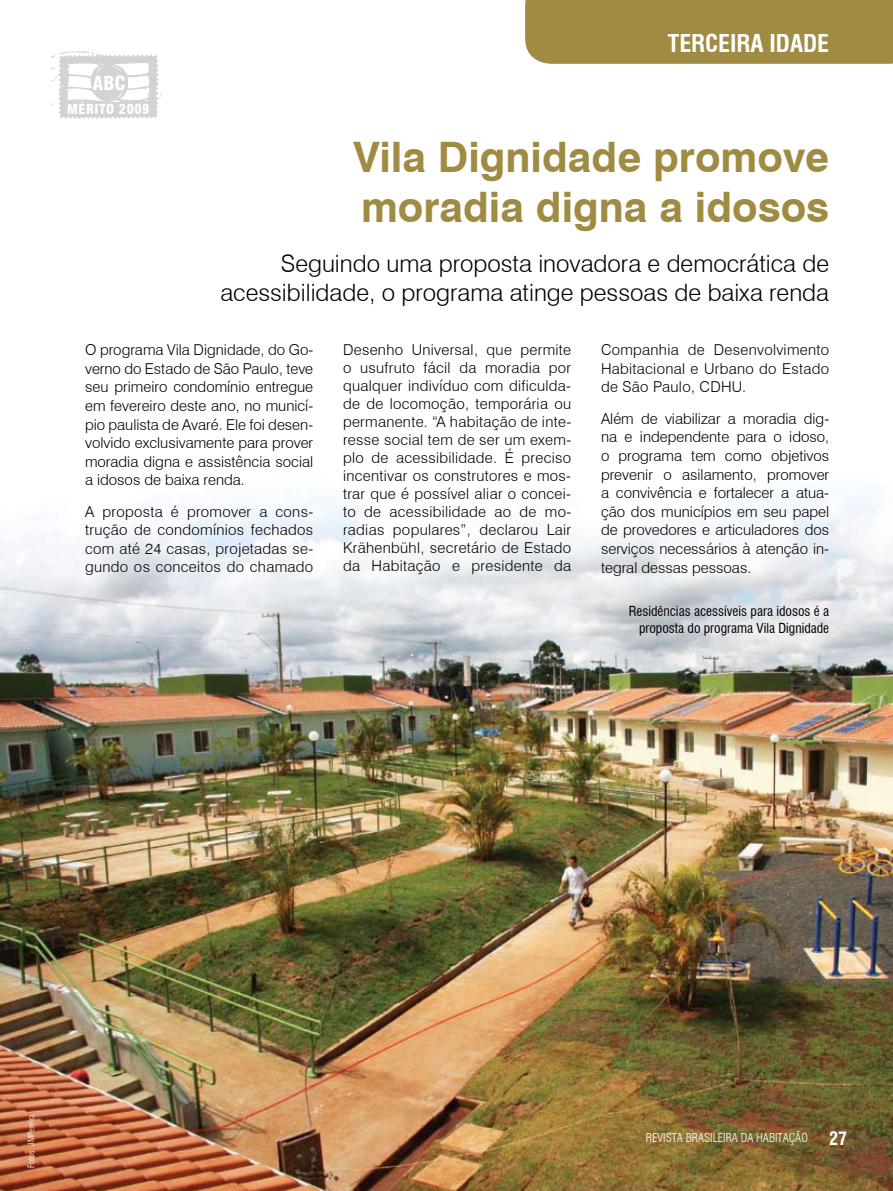
<style>
.page{position:relative;width:893px;height:1191px;background:#fff}
.page>*{position:absolute;margin:0;border:0;box-sizing:border-box;transform-origin:0 0}
.t1{font:700 42px/50.4px "Swiss 721 BT";color:#9f8b42}
.t2{font:300 24px/28.8px "Swiss 721 BT";color:#000;text-align:right}
.t3{font:700 condensed 24px "Swiss 721 BT";color:#fff}
.t4{font:700 condensed 18px "Swiss 721 BT";color:#fff}
.t5{font:300 15px/18.6px "Swiss 721 BT";letter-spacing:.02em;color:#000;text-align:justify}
.t6{font:condensed 13.5px/16.2px "Swiss 721 BT";color:#000;text-align:right}
.t7{font:900 condensed 13.5px "Swiss 721 BT";letter-spacing:.04em;color:#fff}
.t8{font:300 condensed 12px "Swiss 721 BT";color:#fff}
.t9{font:300 condensed 9px "Swiss 721 BT";color:#fff}
</style>
<div class="page">
<img style="left:0;top:500px;width:893px;height:691px">
<div style="left:525px;top:0;width:368px;height:64px;background:#9f8b42"></div>
<svg style="left:51px;top:51px;width:111px;height:68px"></svg>
<p class="t7" style="left:67px;top:101px;width:84px">MÉRITO 2009</p>
<h2 class="t3" style="left:668px;top:29px;width:163px">TERCEIRA IDADE</h2>
<h1 class="t1" style="left:354px;top:131px;width:477px">Vila Dignidade promove moradia digna a idosos</h1>
<h2 class="t2" style="left:220px;top:249px;width:610px">Seguindo uma proposta inovadora e democrática de acessibilidade, o programa atinge pessoas de baixa renda</h2>
<p class="t5" style="left:85px;top:340px;width:230px">O programa Vila Dignidade, do Go&shy;verno do Estado de São Paulo, teve seu primeiro condomínio entregue em fevereiro deste ano, no municí&shy;pio paulista de Avaré. Ele foi desen&shy;volvido exclusivamente para prover moradia digna e assistência social a idosos de baixa renda.</p>
<p class="t5" style="left:85px;top:502px;width:230px">A proposta é promover a cons&shy;trução de condomínios fechados com até 24 casas, projetadas se&shy;gundo os conceitos do chamado</p>
<p class="t5" style="left:343px;top:341px;width:230px;line-height:18px">Desenho Universal, que permite o usufruto fácil da moradia por qualquer indivíduo com dificulda&shy;de de locomoção, temporária ou permanente. “A habitação de inte&shy;resse social tem de ser um exem&shy;plo de acessibilidade. É preciso incentivar os construtores e mos&shy;trar que é possível aliar o concei&shy;to de acessibilidade ao de mo&shy;radias populares”, declarou Lair Krähenbühl, secretário de Estado da Habitação e presidente da</p>
<p class="t5" style="left:601px;top:340px;width:230px">Companhia de Desenvolvimento Habitacional e Urbano do Estado de São Paulo, CDHU.</p>
<p class="t5" style="left:601px;top:409px;width:230px">Além de viabilizar a moradia dig&shy;na e independente para o idoso, o programa tem como objetivos prevenir o asilamento, promover a convivência e fortalecer a atua&shy;ção dos municípios em seu papel de provedores e articuladores dos serviços necessários à atenção in&shy;tegral dessas pessoas.</p>
<p class="t6" style="left:629px;top:603px;width:202px">Residências acessíveis para idosos é a proposta do programa Vila Dignidade</p>
<p class="t9" style="left:26px;top:1167px;width:55px;rotate:-90deg">FOTOS: JMPEREIRA</p>
<p class="t8" style="left:646px;top:1130px;width:13px">REVISTA</p>
<p class="t8" style="left:686px;top:1130px;width:13px">BRASILEIRA</p>
<p class="t8" style="left:741px;top:1130px;width:29px">DA HABITA</p>
<p class="t8" style="left:789px;top:1130px;width:19px">ÇÃO</p>
<p class="t4" style="left:829px;top:1127px;width:19px">27</p>
</div>
